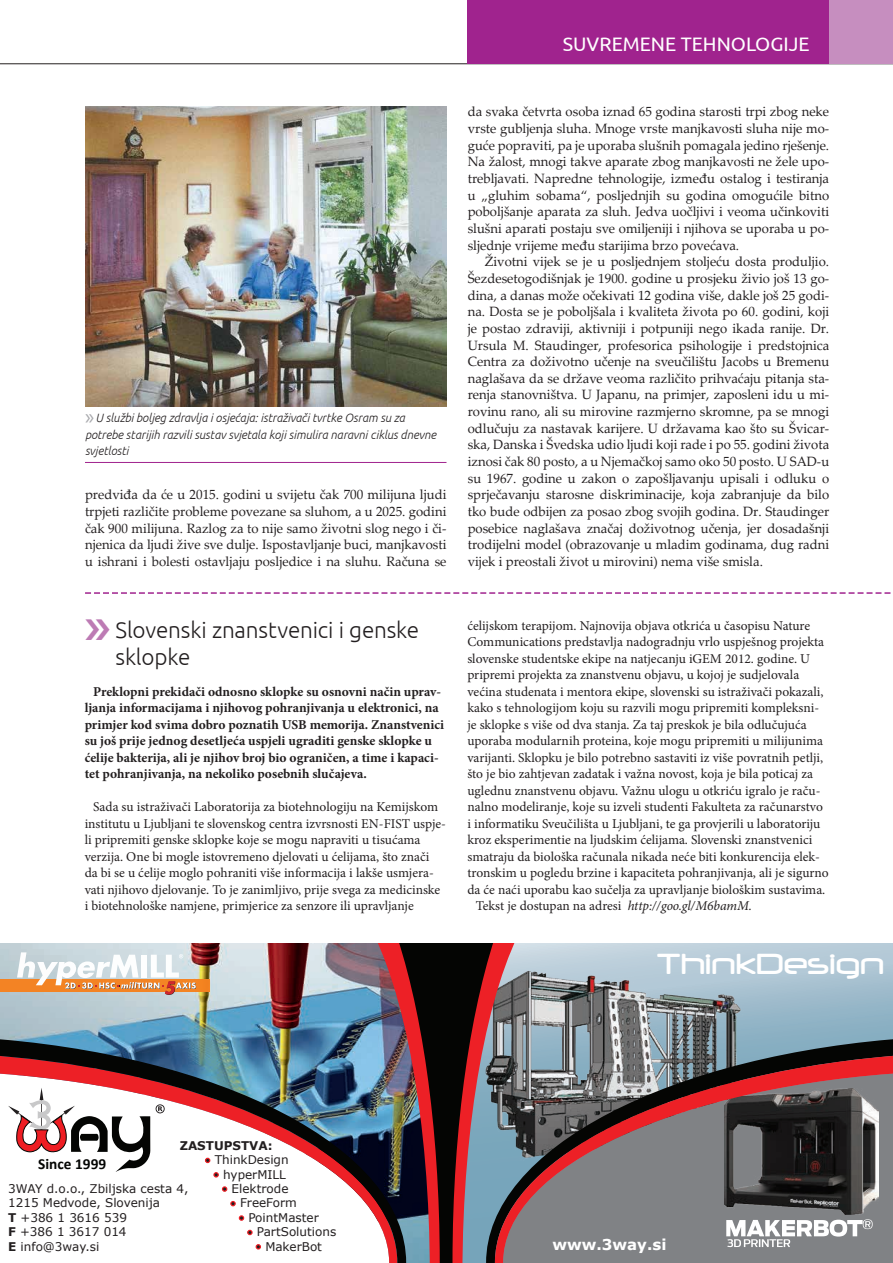
<style>
.page{position:relative;width:893px;height:1263px;background:#fff}
.page>*{position:absolute;margin:0;border:0;box-sizing:border-box;transform-origin:0 0}
.t1{font:34.05px "Neuropol";color:#fff}
.t2{font:300 22.5px/27px "Ubuntu";letter-spacing:-.005em;color:#231f20}
.t3{font:19.5px "Ubuntu";color:#fff}
.t4{font:700 15.3px "Calibri";color:#040503}
.t5{font:700 15px "Verdana";color:#fff}
.t6{font:13.5px/16.6px "Palatino Linotype";color:#231f20;text-align:justify}
.t7{font:13.5px/16.5px "Minion Pro";color:#231f20}
.t8{font:700 13.5px/16.5px "Minion Pro";color:#231f20}
.t9{font:12px/14.4px "Verdana";color:#231f20}
.t10{font:italic 300 12px/16.5px "Ubuntu";color:#231f20}
.t11{font:700 12px "Verdana";color:#231f20}
.s1{font-family:"Myriad Pro";font-weight:400;font-style:normal;font-size:22.5px;color:#a8a9ad}
.s2{font-style:italic}
.s3{font-weight:700}
</style>
<div class="page">
<hr style="left:0;top:63px;width:893px;height:1px;background:#231f20">
<div style="left:829px;top:0;width:64px;height:64px;background:#c68ebf"></div>
<div style="left:468px;top:0;width:361px;height:64px;background:#a0238e"></div>
<img style="left:85px;top:107px;width:361px;height:299px">
<hr style="left:85px;top:462px;width:361px;height:1px;background:#a0238e">
<img style="left:0;top:944px;width:368px;height:94px">
<svg style="left:525px;top:944px;width:368px;height:94px;background:#a8c2d1"></svg>
<img style="left:525px;top:954px;width:269px;height:84px">
<svg style="left:368px;top:944px;width:157px;height:319px;background:#62373f"></svg>
<img style="left:0;top:1038px;width:406px;height:225px">
<svg style="left:486px;top:1038px;width:407px;height:225px;background:#6d838d"></svg>
<svg style="left:495px;top:1054px;width:398px;height:209px;background:#6e6063"></svg>
<div style="left:0;top:979px;width:209px;height:13px;background:#f58220"></div>
<svg style="left:17px;top:952px;width:179px;height:43px"></svg>
<svg style="left:205px;top:1158px;width:5px;height:5px"></svg>
<svg style="left:213px;top:1172px;width:6px;height:5px"></svg>
<svg style="left:222px;top:1186px;width:5px;height:6px"></svg>
<svg style="left:230px;top:1201px;width:6px;height:5px"></svg>
<svg style="left:239px;top:1215px;width:5px;height:6px"></svg>
<svg style="left:247px;top:1230px;width:6px;height:5px"></svg>
<svg style="left:256px;top:1244px;width:5px;height:5px"></svg>
<svg style="left:726px;top:1207px;width:147px;height:40px"></svg>
<svg style="left:85px;top:592px;width:806px;height:2px"></svg>
<h3 class="t3" style="left:563px;top:32px;width:248px">SUVREMENE TEHNOLOGIJE</h3>
<p class="t10" style="left:85px;top:409px;width:353px"><span class="s1">»</span>U službi boljeg zdravlja i osjećaja: istraživači tvrtke Osram su za potrebe starijih razvili sustav svjetala koji simulira naravni ciklus dnevne svjetlosti</p>
<p class="t6" style="left:85px;top:486px;width:363px">predviđa da će u 2015. godini u svijetu čak 700 milijuna ljudi trpjeti različite probleme povezane sa sluhom, a u 2025. godini čak 900 milijuna. Razlog za to nije samo životni slog nego i či&shy;njenica da ljudi žive sve dulje. Ispostavljanje buci, manjkavosti u ishrani i bolesti ostavljaju posljedice i na sluhu. Računa se</p>
<p class="t6" style="left:468px;top:103px;width:363px">da svaka četvrta osoba iznad 65 godina starosti trpi zbog neke vrste gubljenja sluha. Mnoge vrste manjkavosti sluha nije mo&shy;guće popraviti, pa je uporaba slušnih pomagala jedino rješenje.<br>Na žalost, mnogi takve aparate zbog manjkavosti ne žele upo&shy;trebljavati. Napredne tehnologije, između ostalog i testiranja u „gluhim sobama“, posljednjih su godina omogućile bitno poboljšanje aparata za sluh. Jedva uočljivi i veoma učinkoviti slušni aparati postaju sve omiljeniji i njihova se uporaba u po&shy;sljednje vrijeme među starijima brzo povećava.</p>
<p class="t6" style="left:468px;top:253px;width:363px;text-indent:17px">Životni vijek se je u posljednjem stoljeću dosta produljio.<br>Šezdesetogodišnjak je 1900. godine u prosjeku živio još 13 go&shy;dina, a danas može očekivati 12 godina više, dakle još 25 godi&shy;na. Dosta se je poboljšala i kvaliteta života po 60. godini, koji je postao zdraviji, aktivniji i potpuniji nego ikada ranije. Dr.<br>Ursula M. Staudinger, profesorica psihologije i predstojnica Centra za doživotno učenje na sveučilištu Jacobs u Bremenu naglašava da se države veoma različito prihvaćaju pitanja sta&shy;renja stanovništva. U Japanu, na primjer, zaposleni idu u mi&shy;rovinu rano, ali su mirovine razmjerno skromne, pa se mnogi odlučuju za nastavak karijere. U državama kao što su Švicar&shy;ska, Danska i Švedska udio ljudi koji rade i po 55. godini života iznosi čak 80 posto, a u Njemačkoj samo oko 50 posto. U SAD-u su 1967. godine u zakon o zapošljavanju upisali i odluku o sprječavanju starosne diskriminacije, koja zabranjuje da bilo tko bude odbijen za posao zbog svojih godina. Dr. Staudinger posebice naglašava značaj doživotnog učenja, jer dosadašnji trodijelni model (obrazovanje u mladim godinama, dug radni vijek i preostali život u mirovini) nema više smisla.</p>
<h2 class="t2" style="left:115px;top:615px;width:305px">Slovenski znanstvenici i genske sklopke</h2>
<p class="t7" style="left:467px;top:617px;width:344px">ćelijskom terapijom. Najnovija objava otkrića u časopisu Nature</p>
<p class="t7" style="left:467px;top:634px;width:358px">Communications predstavlja nadogradnju vrlo uspješnog projekta</p>
<p class="t7" style="left:467px;top:650px;width:344px">slovenske studentske ekipe na natjecanju iGEM 2012. godine. U</p>
<p class="t7" style="left:467px;top:667px;width:333px">pripremi projekta za znanstvenu objavu, u kojoj je sudjelovala</p>
<p class="t7" style="left:467px;top:683px;width:358px">većina studenata i mentora ekipe, slovenski su istraživači pokazali,</p>
<p class="t7" style="left:467px;top:700px;width:353px">kako s tehnologijom koju su razvili mogu pripremiti kompleksni-</p>
<p class="t7" style="left:467px;top:716px;width:341px">je sklopke s više od dva stanja. Za taj preskok je bila odlučujuća</p>
<p class="t7" style="left:467px;top:733px;width:357px">uporaba modularnih proteina, koje mogu pripremiti u milijunima</p>
<p class="t7" style="left:467px;top:749px;width:357px">varijanti. Sklopku je bilo potrebno sastaviti iz više povratnih petlji,</p>
<p class="t7" style="left:467px;top:766px;width:347px">što je bio zahtjevan zadatak i važna novost, koja je bila poticaj za</p>
<p class="t7" style="left:467px;top:782px;width:355px">uglednu znanstvenu objavu. Važnu ulogu u otkriću igralo je raču-</p>
<p class="t7" style="left:467px;top:799px;width:357px">nalno modeliranje, koje su izveli studenti Fakulteta za računarstvo</p>
<p class="t7" style="left:467px;top:815px;width:355px">i informatiku Sveučilišta u Ljubljani, te ga provjerili u laboratoriju</p>
<p class="t7" style="left:467px;top:832px;width:346px">kroz eksperimentie na ljudskim ćelijama. Slovenski znanstvenici</p>
<p class="t7" style="left:467px;top:848px;width:354px">smatraju da biološka računala nikada neće biti konkurencija elek-</p>
<p class="t7" style="left:467px;top:865px;width:363px">tronskim u pogledu brzine i kapaciteta pohranjivanja, ali je sigurno</p>
<p class="t7" style="left:467px;top:881px;width:359px">da će naći uporabu kao sučelja za upravljanje biološkim sustavima.</p>
<p class="t7" style="left:476px;top:898px;width:278px">Tekst je dostupan na adresi <span class="s2">http://goo.gl/M6bamM.</span></p>
<p class="t8" style="left:85px;top:683px;width:361px;text-indent:9px">Preklopni prekidači odnosno sklopke su osnovni način uprav&shy;ljanja informacijama i njihovog pohranjivanja u elektronici, na primjer kod svima dobro poznatih USB memorija. Znanstvenici su još prije jednog desetljeća uspjeli ugraditi genske sklopke u ćelije bakterija, ali je njihov broj bio ograničen, a time i kapaci&shy;tet pohranjivanja, na nekoliko posebnih slučajeva.</p>
<p class="t7" style="left:85px;top:799px;width:363px;text-indent:9px">Sada su istraživači Laboratorija za biotehnologiju na Kemijskom institutu u Ljubljani te slovenskog centra izvrsnosti EN-FIST uspje&shy;li pripremiti genske sklopke koje se mogu napraviti u tisućama verzija. One bi mogle istovremeno djelovati u ćelijama, što znači<br>da bi se u ćelije moglo pohraniti više informacija i lakše usmjera&shy;vati njihovo djelovanje. To je zanimljivo, prije svega za medicinske i biotehnološke namjene, primjerice za senzore ili upravljanje</p>
<p class="t11" style="left:180px;top:1137px;width:94px">ZASTUPSTVA:</p>
<p class="t9" style="left:205px;top:1152px;width:85px">- ThinkDesign</p>
<p class="t9" style="left:213px;top:1167px;width:74px">- hyperMILL</p>
<p class="t9" style="left:222px;top:1181px;width:68px">- Elektrode</p>
<p class="t9" style="left:230px;top:1196px;width:68px">- FreeForm</p>
<p class="t9" style="left:239px;top:1210px;width:81px">- PointMaster</p>
<p class="t9" style="left:247px;top:1224px;width:91px">- PartSolutions</p>
<p class="t9" style="left:256px;top:1239px;width:68px">- MakerBot</p>
<p class="t4" style="left:38px;top:1154px;width:69px">Since 1999</p>
<p class="t9" style="left:8px;top:1181px;width:182px">3WAY d.o.o., Zbiljska cesta 4,<br>1215 Medvode, Slovenija<br><span class="s3">T</span> +386 1 3616 539<br><span class="s3">F</span> +386 1 3617 014<br><span class="s3">E</span> info@3way.si</p>
<h1 class="t1" style="left:657px;top:946px;width:228px">ThinkDesign</h1>
<p class="t5" style="left:552px;top:1234px;width:116px">www.3way.si</p>
</div>
